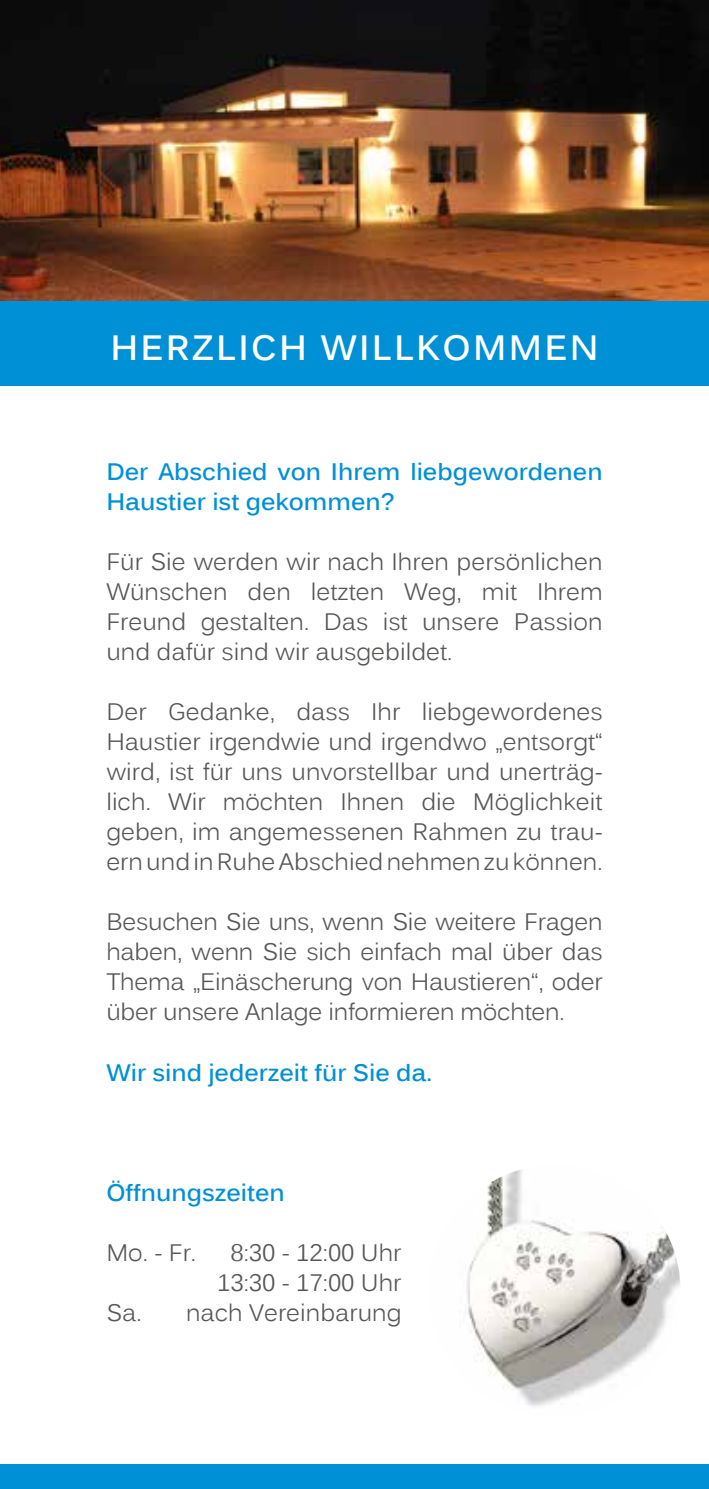
<style>
.page{position:relative;width:709px;height:1489px;background:#fff}
.page>*{position:absolute;margin:0;border:0;box-sizing:border-box;transform-origin:0 0}
.t1{font:700 35px "Kalinga";letter-spacing:.065em;color:#fff}
.t2{font:23.75px/30px "Kalinga";color:#575756;text-align:justify}
.t3{font:700 23.75px/30px "Kalinga";color:#0090d6}
</style>
<div class="page">
<div style="left:0;top:300px;width:709px;height:85px;background:#0090d6"></div>
<img style="left:0;top:0;width:709px;height:300px">
<div style="left:0;top:1464px;width:709px;height:24px;background:#0090d6"></div>
<img style="left:466px;top:1170px;width:214px;height:237px">
<h1 class="t1" style="left:110px;top:325px;width:489px">HERZLICH WILLKOMMEN</h1>
<p class="t3" style="left:106px;top:459px;width:498px">Der Abschied von Ihrem liebgewordenen<br>Haustier ist gekommen?</p>
<p class="t2" style="left:106px;top:549px;width:498px">Für Sie werden wir nach Ihren persönlichen Wünschen den letzten Weg, mit Ihrem Freund gestalten. Das ist unsere Passion und dafür sind wir ausgebildet.</p>
<p class="t2" style="left:106px;top:699px;width:498px">Der Gedanke, dass Ihr liebgewordenes Haustier irgendwie und irgendwo „entsorgt“ wird, ist für uns unvorstellbar und unerträg&shy;lich. Wir möchten Ihnen die Möglichkeit geben, im angemessenen Rahmen zu trau&shy;ern und in Ruhe Abschied nehmen zu können.</p>
<p class="t2" style="left:106px;top:909px;width:498px">Besuchen Sie uns, wenn Sie weitere Fragen haben, wenn Sie sich einfach mal über das Thema „Einäscherung von Haustieren“, oder über unsere Anlage informieren möchten.</p>
<p class="t3" style="left:106px;top:1059px;width:327px">Wir sind jederzeit für Sie da.</p>
<p class="t3" style="left:106px;top:1179px;width:180px">Öffnungszeiten</p>
<p class="t2" style="left:106px;top:1239px;width:91px">Mo. - Fr.</p>
<p class="t2" style="left:106px;top:1239px;width:297px;text-align:right">8:30 - 12:00 Uhr<br>13:30 - 17:00 Uhr<br>Sa. nach Vereinbarung</p>
</div>
